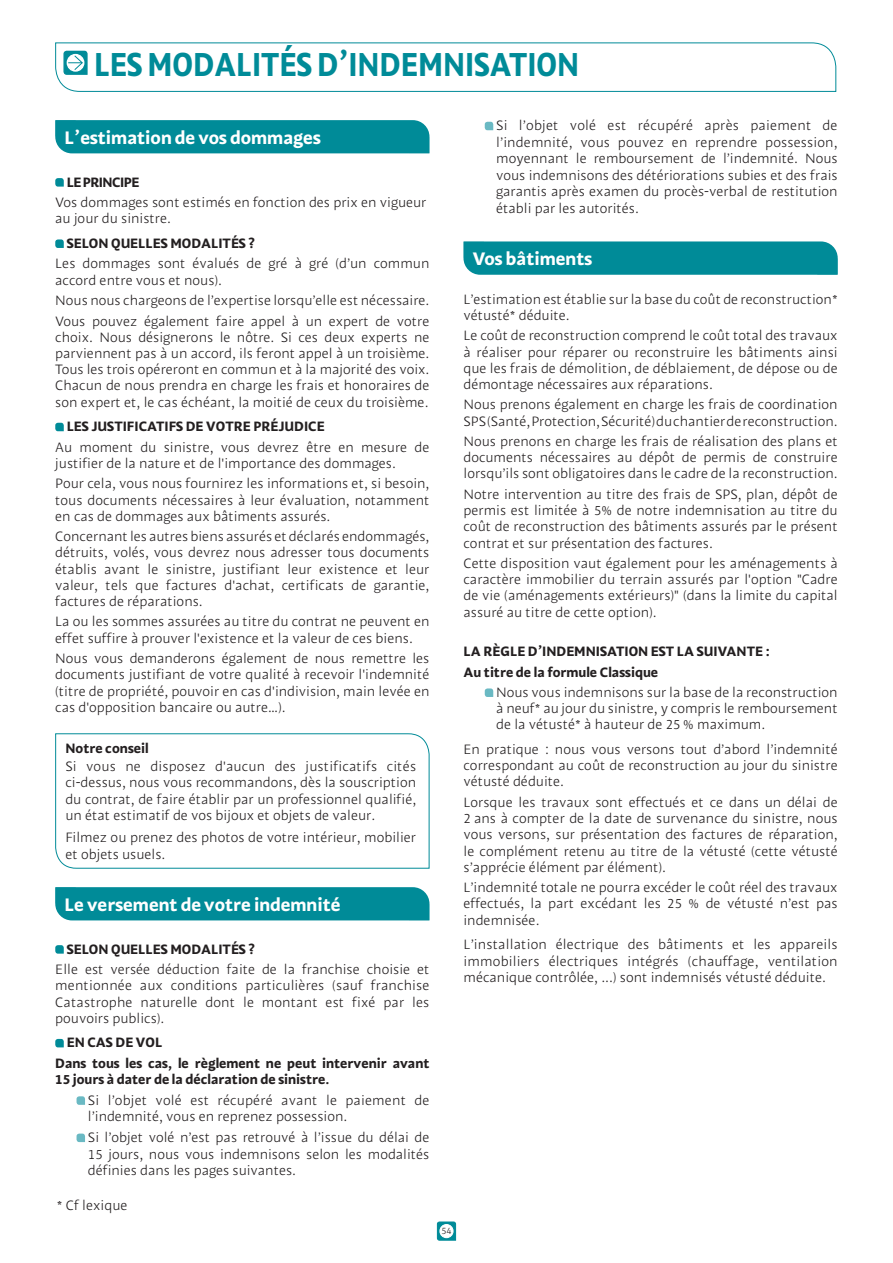
<style>
.page{position:relative;width:893px;height:1263px;background:#fff}
.page>*{position:absolute;margin:0;border:0;box-sizing:border-box;transform-origin:0 0}
.t1{font:33px "MAAF Bold";color:#008b98;scale:.89 1}
.t2{font:18px "MAAF Bold";color:#fff}
.t3{font:13.5px/16.2px "MAAF Light";color:#231f20;text-align:justify}
.t4{font:13.5px/20.4px "MAAF Bold";color:#231f20}
.t5{font:13.5px "MAAF Bold";letter-spacing:-.04em;color:#231f20}
.t6{font:9.3px "MAAF Light";color:#231f20}
</style>
<div class="page">
<svg style="left:436px;top:1221px;width:21px;height:20px"></svg>
<div style="left:440px;top:1224px;width:13px;height:14px;background:#fff;border-radius:50%"></div>
<div style="left:439px;top:1224px;width:15px;height:14px;border:1px solid #fff;border-radius:50%"></div>
<div style="left:55px;top:120px;width:374px;height:33px;background:#008b98"></div>
<div style="left:56px;top:120px;width:20px;height:16px;background:#008b98"></div>
<div style="left:409px;top:137px;width:20px;height:16px;background:#008b98"></div>
<svg style="left:55px;top:178px;width:9px;height:9px"></svg>
<svg style="left:55px;top:239px;width:9px;height:9px"></svg>
<svg style="left:55px;top:423px;width:9px;height:8px"></svg>
<svg style="left:55px;top:733px;width:375px;height:136px"></svg>
<div style="left:55px;top:887px;width:374px;height:33px;background:#008b98"></div>
<div style="left:56px;top:887px;width:20px;height:16px;background:#008b98"></div>
<div style="left:409px;top:904px;width:20px;height:16px;background:#008b98"></div>
<svg style="left:55px;top:945px;width:9px;height:9px"></svg>
<svg style="left:55px;top:1039px;width:9px;height:8px"></svg>
<svg style="left:77px;top:1096px;width:8px;height:9px"></svg>
<svg style="left:77px;top:1133px;width:8px;height:9px"></svg>
<svg style="left:485px;top:122px;width:8px;height:8px"></svg>
<svg style="left:463px;top:241px;width:375px;height:34px;background:#088e9b"></svg>
<div style="left:464px;top:242px;width:20px;height:16px;background:#008b98"></div>
<div style="left:817px;top:258px;width:20px;height:16px;background:#008b98"></div>
<svg style="left:485px;top:688px;width:8px;height:9px"></svg>
<svg style="left:55px;top:42px;width:782px;height:50px"></svg>
<h1 class="t1" style="left:94px;top:53px;width:547px">LES MODALITÉS D’INDEMNISATION</h1>
<h2 class="t2" style="left:65px;top:131px;width:258px">L’estimation de vos dommages</h2>
<p class="t5" style="left:67px;top:177px;width:74px">LE PRINCIPE</p>
<p class="t3" style="left:55px;top:196px;width:373px">Vos dommages sont estimés en fonction des prix en vigueur au jour du sinistre.</p>
<p class="t4" style="left:67px;top:235px;width:190px">SELON QUELLES MODALITÉS ?</p>
<p class="t3" style="left:55px;top:257px;width:376px">Les dommages sont évalués de gré à gré (d’un commun accord entre vous et nous).</p>
<p class="t3" style="left:55px;top:292px;width:376px;line-height:20.4px">Nous nous chargeons de l’expertise lorsqu’elle est nécessaire.<br>Vous pouvez également faire appel à un expert de votre</p>
<p class="t3" style="left:55px;top:330px;width:376px">choix. Nous désignerons le nôtre. Si ces deux experts ne parviennent pas à un accord, ils feront appel à un troisième.<br>Tous les trois opéreront en commun et à la majorité des voix.<br>Chacun de nous prendra en charge les frais et honoraires de son expert et, le cas échéant, la moitié de ceux du troisième.</p>
<p class="t4" style="left:67px;top:418px;width:259px">LES JUSTIFICATIFS DE VOTRE PRÉJUDICE</p>
<p class="t3" style="left:55px;top:440px;width:376px">Au moment du sinistre, vous devrez être en mesure de justifier de la nature et de l'importance des dommages.</p>
<p class="t3" style="left:55px;top:477px;width:376px">Pour cela, vous nous fournirez les informations et, si besoin, tous documents nécessaires à leur évaluation, notamment en cas de dommages aux bâtiments assurés.</p>
<p class="t3" style="left:55px;top:530px;width:376px">Concernant les autres biens assurés et déclarés endommagés, détruits, volés, vous devrez nous adresser tous documents établis avant le sinistre, justifiant leur existence et leur valeur, tels que factures d'achat, certificats de garantie, factures de réparations.</p>
<p class="t3" style="left:55px;top:615px;width:376px">La ou les sommes assurées au titre du contrat ne peuvent en effet suffire à prouver l'existence et la valeur de ces biens.</p>
<p class="t3" style="left:55px;top:652px;width:376px">Nous vous demanderons également de nous remettre les documents justifiant de votre qualité à recevoir l'indemnité (titre de propriété, pouvoir en cas d'indivision, main levée en cas d'opposition bancaire ou autre…).</p>
<p class="t4" style="left:65px;top:739px;width:85px">Notre conseil</p>
<p class="t3" style="left:65px;top:760px;width:352px">Si vous ne disposez d'aucun des justificatifs cités ci-dessus, nous vous recommandons, dès la souscription du contrat, de faire établir par un professionnel qualifié, un état estimatif de vos bijoux et objets de valeur.</p>
<p class="t3" style="left:65px;top:831px;width:352px">Filmez ou prenez des photos de votre intérieur, mobilier et objets usuels.</p>
<h2 class="t2" style="left:65px;top:898px;width:277px">Le versement de votre indemnité</h2>
<p class="t4" style="left:67px;top:940px;width:190px">SELON QUELLES MODALITÉS ?</p>
<p class="t3" style="left:55px;top:963px;width:376px">Elle est versée déduction faite de la franchise choisie et mentionnée aux conditions particulières (sauf franchise Catastrophe naturelle dont le montant est fixé par les pouvoirs publics).</p>
<p class="t4" style="left:55px;top:1034px;width:376px;text-indent:11px">EN CAS DE VOL<br>Dans tous les cas, le règlement ne peut intervenir avant</p>
<p class="t4" style="left:55px;top:1071px;width:276px">15 jours à dater de la déclaration de sinistre.</p>
<p class="t3" style="left:88px;top:1093px;width:343px">Si l’objet volé est récupéré avant le paiement de l’indemnité, vous en reprenez possession.</p>
<p class="t3" style="left:88px;top:1131px;width:343px">Si l’objet volé n’est pas retrouvé à l’issue du délai de 15 jours, nous vous indemnisons selon les modalités définies dans les pages suivantes.</p>
<p class="t3" style="left:57px;top:1199px;width:72px">* Cf lexique</p>
<p class="t3" style="left:496px;top:119px;width:343px">Si l’objet volé est récupéré après paiement de l’indemnité, vous pouvez en reprendre possession, moyennant le remboursement de l’indemnité. Nous vous indemnisons des détériorations subies et des frais garantis après examen du procès-verbal de restitution établi par les autorités.</p>
<h2 class="t2" style="left:473px;top:252px;width:121px">Vos bâtiments</h2>
<p class="t3" style="left:463px;top:292px;width:376px">L’estimation est établie sur la base du coût de reconstruction* vétusté* déduite.</p>
<p class="t3" style="left:463px;top:329px;width:376px">Le coût de reconstruction comprend le coût total des travaux à réaliser pour réparer ou reconstruire les bâtiments ainsi que les frais de démolition, de déblaiement, de dépose ou de démontage nécessaires aux réparations.</p>
<p class="t3" style="left:463px;top:398px;width:376px">Nous prenons également en charge les frais de coordination<br>SPS (Santé, Protection, Sécurité) du chantier de reconstruction.</p>
<p class="t3" style="left:463px;top:435px;width:376px">Nous prenons en charge les frais de réalisation des plans et documents nécessaires au dépôt de permis de construire lorsqu’ils sont obligatoires dans le cadre de la reconstruction.</p>
<p class="t3" style="left:463px;top:488px;width:376px">Notre intervention au titre des frais de SPS, plan, dépôt de permis est limitée à 5% de notre indemnisation au titre du coût de reconstruction des bâtiments assurés par le présent contrat et sur présentation des factures.</p>
<p class="t3" style="left:463px;top:557px;width:376px">Cette disposition vaut également pour les aménagements à caractère immobilier du terrain assurés par l'option "Cadre de vie (aménagements extérieurs)" (dans la limite du capital assuré au titre de cette option).</p>
<p class="t4" style="left:463px;top:643px;width:308px">LA RÈGLE D’INDEMNISATION EST LA SUIVANTE :<br>Au titre de la formule Classique</p>
<p class="t3" style="left:496px;top:686px;width:343px">Nous vous indemnisons sur la base de la reconstruction à neuf* au jour du sinistre, y compris le remboursement de la vétusté* à hauteur de 25 % maximum.</p>
<p class="t3" style="left:463px;top:743px;width:376px">En pratique : nous vous versons tout d’abord l’indemnité correspondant au coût de reconstruction au jour du sinistre vétusté déduite.</p>
<p class="t3" style="left:463px;top:796px;width:376px">Lorsque les travaux sont effectués et ce dans un délai de 2 ans à compter de la date de survenance du sinistre, nous vous versons, sur présentation des factures de réparation, le complément retenu au titre de la vétusté (cette vétusté s’apprécie élément par élément).</p>
<p class="t3" style="left:463px;top:881px;width:376px">L’indemnité totale ne pourra excéder le coût réel des travaux effectués, la part excédant les 25 % de vétusté n’est pas indemnisée.</p>
<p class="t3" style="left:463px;top:938px;width:376px">L’installation électrique des bâtiments et les appareils immobiliers électriques intégrés (chauffage, ventilation mécanique contrôlée, ...) sont indemnisés vétusté déduite.</p>
<p class="t6" style="left:441px;top:1227px;width:12px">54</p>
</div>
